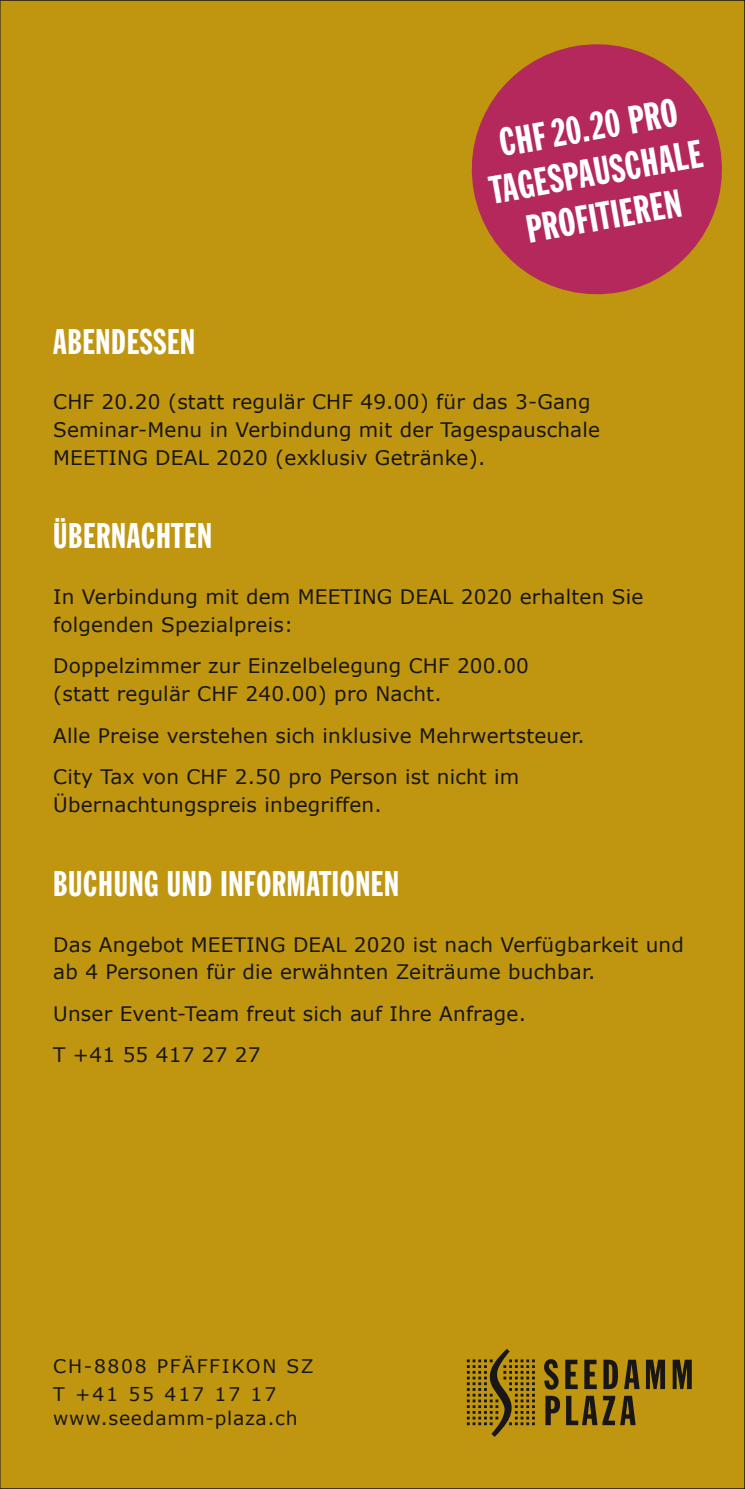
<style>
.page{position:relative;width:745px;height:1489px;background:#fff}
.page>*{position:absolute;margin:0;border:0;box-sizing:border-box;transform-origin:0 0}
.t1{font:38.75px/45px "Franklin Gothic Extra Cond";color:#fff;text-align:center}
.t2{font:35px "Franklin Gothic Extra Cond";letter-spacing:.02em;color:#fff}
.t3{font:20px/27.5px "Verdana";letter-spacing:.01em;color:#181716}
.t4{font:18.75px/27.8px "Verdana";letter-spacing:.09em;color:#181716}
.t5{font:18.75px "Verdana";letter-spacing:.04em;color:#181716}
</style>
<div class="page">
<div style="left:0;top:0;width:744px;height:1488px;background:#c09611"></div>
<h2 class="t2" style="left:53px;top:322px;width:143px">ABENDESSEN</h2>
<h1 class="t1" style="left:478px;top:124px;width:216px;rotate:-10deg">CHF20.20 PRO<br>TAGESPAUSCHALE<br>PROFITIEREN</h1>
<p class="t3" style="left:53px;top:388px;width:548px">CHF 20.20 (statt regulär CHF 49.00) für das 3-Gang<br>Seminar-Menu in Verbindung mit der Tagespauschale<br>MEETING DEAL 2020 (exklusiv Getränke).</p>
<h2 class="t2" style="left:53px;top:517px;width:160px">ÜBERNACHTEN</h2>
<p class="t3" style="left:53px;top:583px;width:591px">In Verbindung mit dem MEETING DEAL 2020 erhalten Sie folgenden Spezialpreis:</p>
<p class="t3" style="left:53px;top:652px;width:477px">Doppelzimmer zur Einzelbelegung CHF 200.00 (statt regulär CHF 240.00) pro Nacht.</p>
<p class="t3" style="left:53px;top:714px;width:532px;line-height:41.8px">Alle Preise verstehen sich inklusive Mehrwertsteuer.<br>City Tax von CHF 2.50 pro Person ist nicht im</p>
<p class="t3" style="left:53px;top:790px;width:330px">Übernachtungspreis inbegriffen.</p>
<h2 class="t2" style="left:53px;top:864px;width:347px">BUCHUNG UND INFORMATIONEN</h2>
<p class="t3" style="left:53px;top:930px;width:632px">Das Angebot MEETING DEAL 2020 ist nach Verfügbarkeit und ab 4 Personen für die erwähnten Zeiträume buchbar.</p>
<p class="t3" style="left:53px;top:992px;width:474px;line-height:41.8px">Unser Event-Team freut sich auf Ihre Anfrage.<br>T +41 55 417 27 27</p>
<p class="t4" style="left:53px;top:1352px;width:262px">CH-8808 PFÄFFIKON SZ<br>T +41 55 417 17 17</p>
<p class="t5" style="left:53px;top:1405px;width:246px">www.seedamm-plaza.ch</p>
</div>
